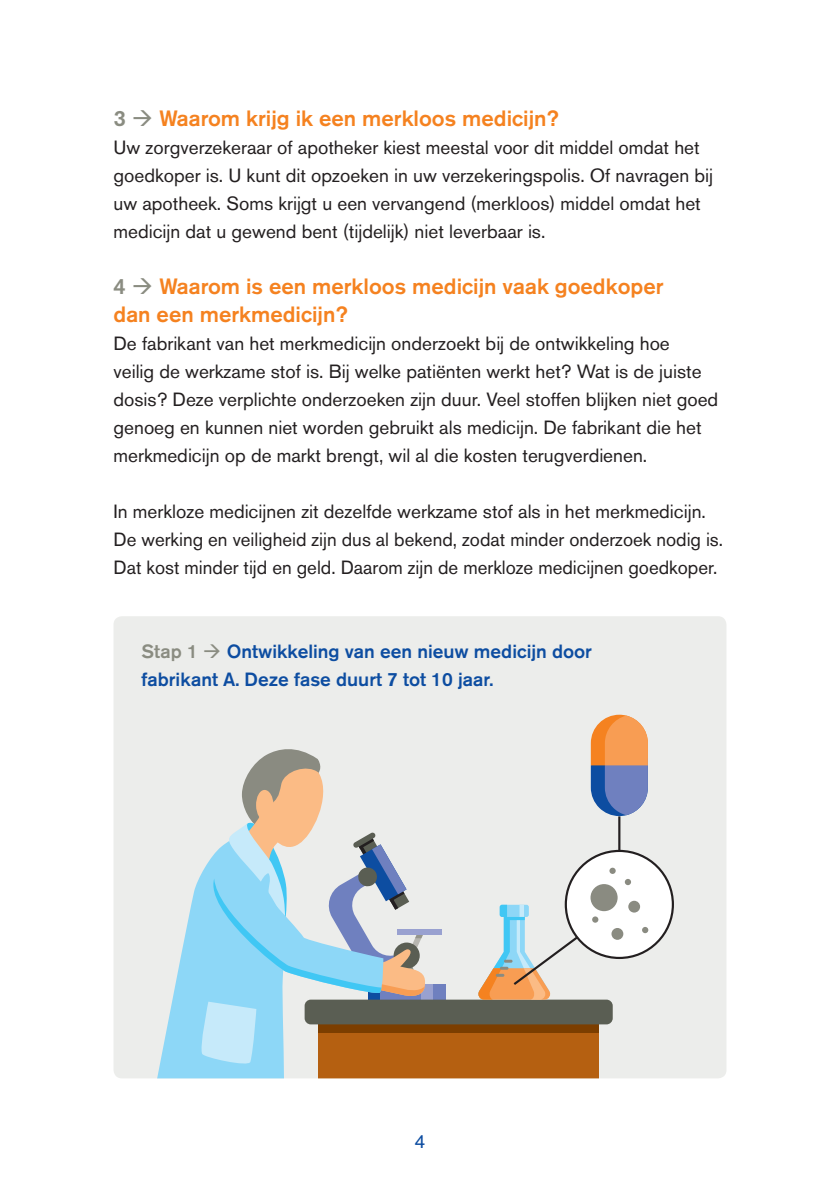
<style>
.page{position:relative;width:840px;height:1191px;background:#fff}
.page>*{position:absolute;margin:0;border:0;box-sizing:border-box;transform-origin:0 0}
._02___tussenkop{font:500 22px/28px "Akzidenz Grotesk BE";color:#f58220}
._01___platte_tekst{font:19px/28px "Akzidenz Grotesk BE";color:#231f20}
.t1{font:500 19px/28px "Akzidenz Grotesk BE";color:#0d4da1}
._01___platte_tekst-2{font:19px "Akzidenz Grotesk BE";color:#0d4da1}
.s1{color:#8a8c81}
</style>
<div class="page">
<div style="left:113px;top:616px;width:613px;height:462px;background:#ecedeb;border-radius:9px"></div>
<div style="left:318px;top:1009px;width:280px;height:69px;background:#b56011"></div>
<div style="left:318px;top:1009px;width:280px;height:23px;background:#7c3e00"></div>
<div style="left:368px;top:984px;width:77px;height:15px;background:#6f80bf"></div>
<div style="left:421px;top:984px;width:11px;height:15px;background:#99a1d0"></div>
<div style="left:397px;top:929px;width:44px;height:5px;background:#99a1d0"></div>
<div style="left:304px;top:999px;width:308px;height:25px;background:#5a5e53;border-radius:6px"></div>
<svg style="left:157px;top:749px;width:269px;height:329px"></svg>
<div style="left:565px;top:851px;width:107px;height:107px;background:#fff;border-radius:50%"></div>
<div style="left:564px;top:850px;width:109px;height:109px;border:2px solid #231f20;border-radius:50%"></div>
<div style="left:611px;top:928px;width:12px;height:11px;background:#8a8b81;border-radius:50%"></div>
<div style="left:590px;top:884px;width:27px;height:27px;background:#8a8b81;border-radius:50%"></div>
<div style="left:628px;top:900px;width:11px;height:12px;background:#8a8b81;border-radius:50%"></div>
<svg style="left:641px;top:927px;width:7px;height:6px"></svg>
<svg style="left:624px;top:879px;width:6px;height:6px"></svg>
<div style="left:609px;top:867px;width:6px;height:7px;background:#8a8b81;border-radius:50%"></div>
<svg style="left:591px;top:916px;width:7px;height:6px"></svg>
<svg style="left:478px;top:904px;width:102px;height:95px"></svg>
<svg style="left:590px;top:714px;width:57px;height:102px;background:#ae918c"></svg>
<hr style="left:618px;top:816px;width:2px;height:35px;background:#231f20">
<p class="_02___tussenkop" style="left:113px;top:104px;width:447px"><span class="s1">3</span> <span class="s1">→</span> Waarom krijg ik een merkloos medicijn?</p>
<p class="_01___platte_tekst" style="left:113px;top:133px;width:600px">Uw zorgverzekeraar of apotheker kiest meestal voor dit middel omdat het goedkoper is. U kunt dit opzoeken in uw verzekeringspolis. Of navragen bij uw apotheek. Soms krijgt u een vervangend (merkloos) middel omdat het medicijn dat u gewend bent (tijdelijk) niet leverbaar is.</p>
<p class="_02___tussenkop" style="left:113px;top:272px;width:551px"><span class="s1">4</span> <span class="s1">→</span> Waarom is een merkloos medicijn vaak goedkoper dan een merkmedicijn?</p>
<p class="_01___platte_tekst" style="left:113px;top:329px;width:606px">De fabrikant van het merkmedicijn onderzoekt bij de ontwikkeling hoe<br>veilig de werkzame stof is. Bij welke patiënten werkt het? Wat is de juiste dosis? Deze verplichte onderzoeken zijn duur. Veel stoffen blijken niet goed genoeg en kunnen niet worden gebruikt als medicijn. De fabrikant die het merkmedicijn op de markt brengt, wil al die kosten terugverdienen.</p>
<p class="_01___platte_tekst" style="left:113px;top:497px;width:593px">In merkloze medicijnen zit dezelfde werkzame stof als in het merkmedicijn.</p>
<p class="_01___platte_tekst" style="left:113px;top:525px;width:610px">De werking en veiligheid zijn dus al bekend, zodat minder onderzoek nodig is.<br>Dat kost minder tijd en geld. Daarom zijn de merkloze medicijnen goedkoper.</p>
<p class="t1" style="left:141px;top:637px;width:451px"><span class="s1">Stap 1</span> <span class="s1">→</span> Ontwikkeling van een nieuw medicijn door fabrikant A. Deze fase duurt 7 tot 10 jaar.</p>
<p class="_01___platte_tekst-2" style="left:414px;top:1130px;width:13px">4</p>
</div>
